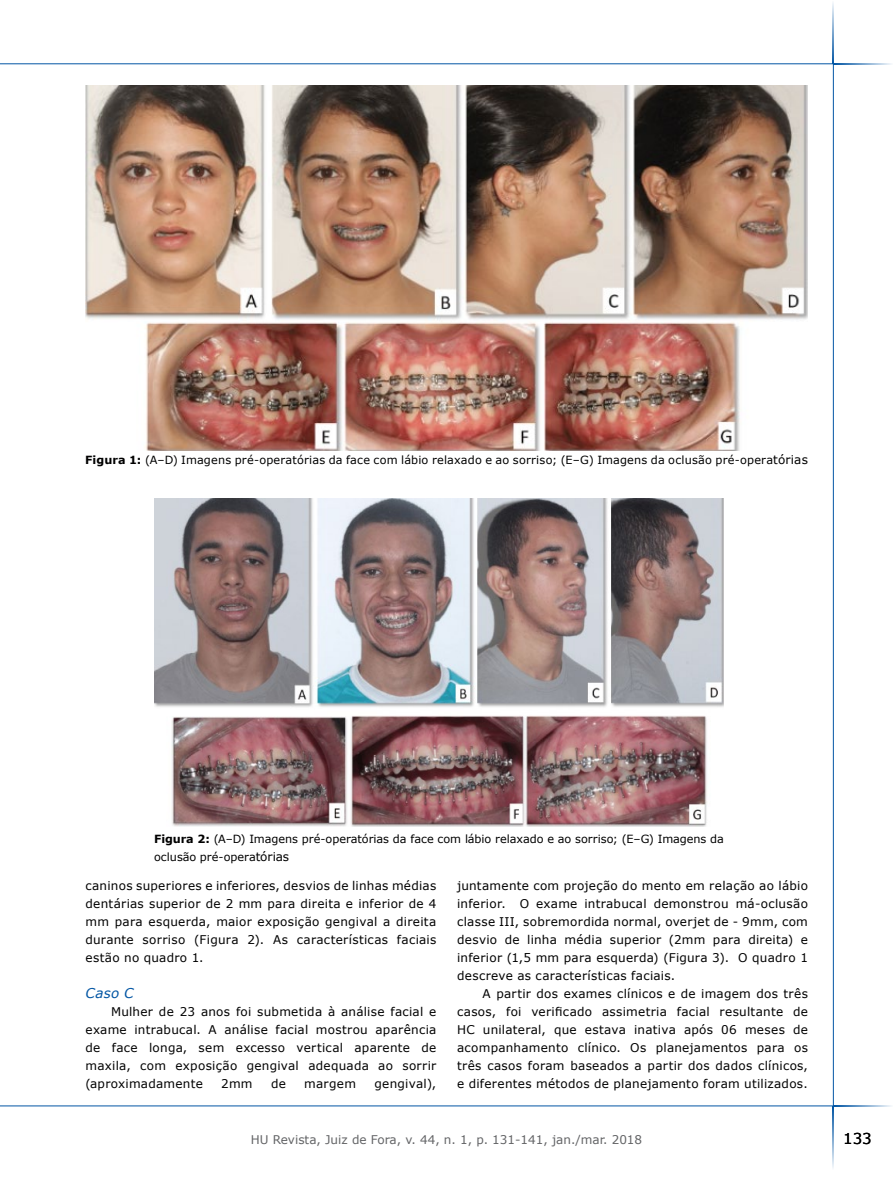
<style>
.page{position:relative;width:893px;height:1191px;background:#fff}
.page>*{position:absolute;margin:0;border:0;box-sizing:border-box;transform-origin:0 0}
.t1{font:15px "Verdana";color:#000}
.t2{font:italic 13.5px "Verdana";color:#0356a4}
.t3{font:12px/18px "Verdana";letter-spacing:.02em;color:#000;text-align:justify}
.t4{font:12px "Verdana";color:#636466}
.t5{font:11.25px/18px "Verdana";letter-spacing:.005em;color:#010000}
.s1{font-weight:700}
.s2{font-size:12px}
</style>
<div class="page">
<hr style="left:833px;top:64px;width:1px;height:1042px;background:#0356a4">
<hr style="left:0;top:1105px;width:834px;height:1px;background:#0356a4">
<hr style="left:0;top:63px;width:834px;height:1px;background:#0356a4">
<hr style="left:833px;top:0;width:1px;height:63px;background:#0356a4">
<hr style="left:834px;top:63px;width:59px;height:1px;background:#0356a4">
<hr style="left:833px;top:1106px;width:1px;height:63px;background:#0356a4">
<hr style="left:834px;top:1105px;width:59px;height:1px;background:#0356a4">
<img style="left:85px;top:85px;width:723px;height:366px">
<img style="left:154px;top:498px;width:570px;height:329px">
<p class="t5" style="left:85px;top:451px;width:724px"><span class="s1">Figura 1:</span> (A–D) Imagens pré-operatórias da face com lábio relaxado e ao sorriso; (E–G) Imagens da oclusão pré-opera<span class="s2">tórias</span></p>
<p class="t5" style="left:154px;top:830px;width:571px"><span class="s1">Figura 2:</span> (A–D) Imagens pré-operatórias da face com lábio relaxado e ao sorriso; (E–G) Imagens da oclusão pré-opera<span class="s2">tórias</span></p>
<p class="t3" style="left:86px;top:877px;width:352px">caninos superiores e inferiores, desvios de linhas médias dentárias superior de 2 mm para direita e inferior de 4 mm para esquerda, maior exposição gengival a direita durante sorriso (Figura 2). As características faciais estão no quadro 1.</p>
<p class="t2" style="left:86px;top:984px;width:50px">Caso C</p>
<p class="t3" style="left:86px;top:1003px;width:352px;text-indent:26px">M ulher de 23 anos foi submetida à análise facial e exame intrabucal. A análise facial mostrou aparência de face longa, sem excesso vertical aparente de maxila, com exposição gengival adequada ao sorrir (aproximadamente</p>
<p class="t3" style="left:221px;top:1075px;width:33px">2mm</p>
<p class="t3" style="left:271px;top:1075px;width:16px">de</p>
<p class="t3" style="left:304px;top:1075px;width:53px">margem</p>
<p class="t3" style="left:374px;top:1075px;width:63px">gengival),</p>
<p class="t3" style="left:457px;top:877px;width:352px">juntamente com projeção do mento em relação ao lábio inferior. O exame intrabucal demonstrou má-oclusão classe III, sobremordida normal, overjet de - 9mm, com desvio de linha média superior (2mm para direita) e inferior (1,5 mm para esquerda) (Figura 3). O quadro 1 descreve as características faciais.</p>
<p class="t3" style="left:457px;top:985px;width:352px;text-indent:26px">A partir dos exames clínicos e de imagem dos três casos, foi verificado assimetria facial resultante de HC unilateral, que estava inativa após 06 meses de acompanhamento clínico. Os planejamentos para os três casos foram baseados a partir dos dados clínicos, e diferentes métodos de planejamento foram utilizados.</p>
<p class="t4" style="left:251px;top:1131px;width:393px">HU Revista, Juiz de Fora, v. 44, n. 1, p. 131-141, jan./mar. 2018</p>
<p class="t1" style="left:843px;top:1127px;width:30px">133</p>
</div>
